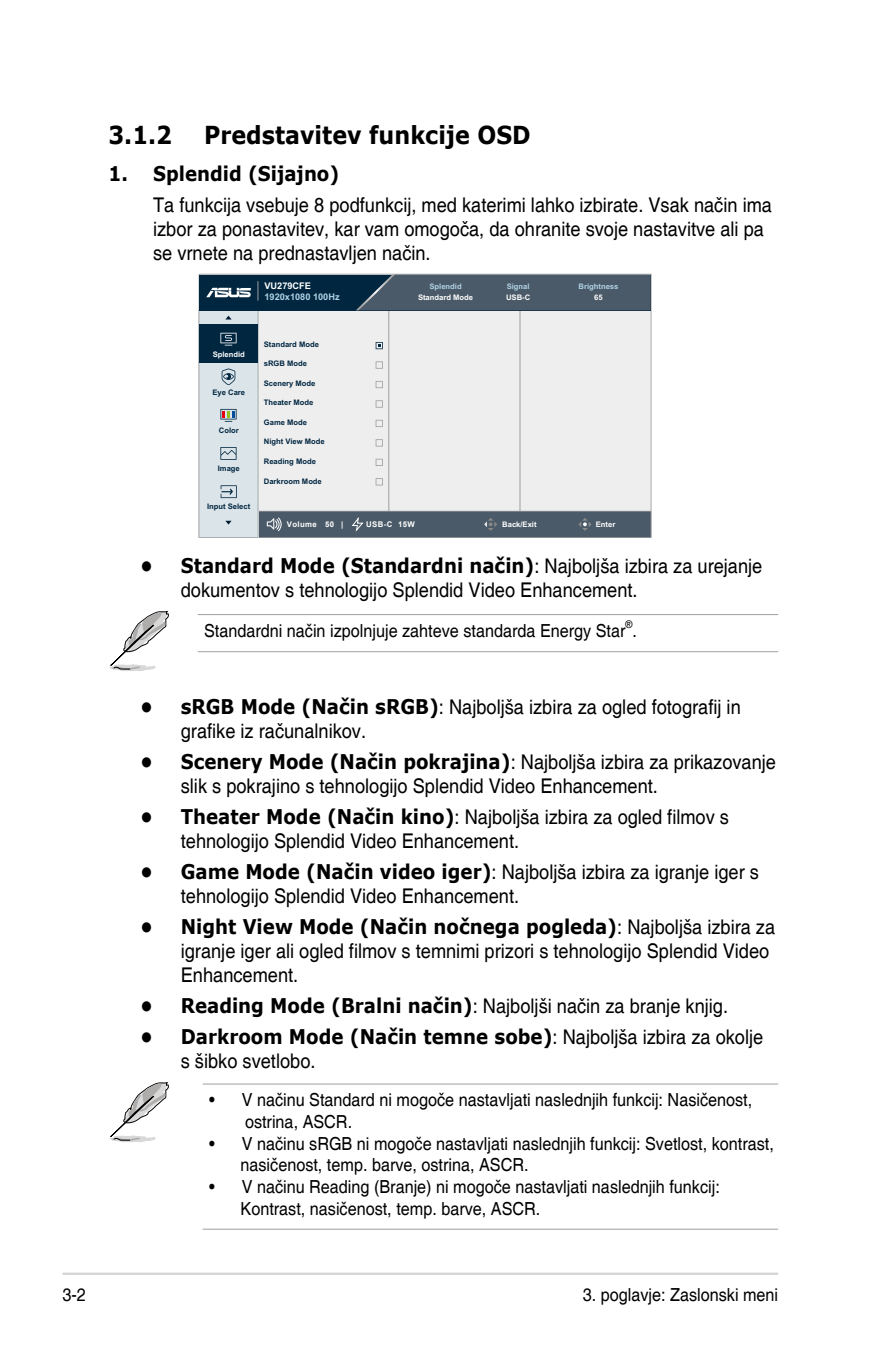
<style>
.page{position:relative;width:893px;height:1346px;background:#fff}
.page>*{position:absolute;margin:0;border:0;box-sizing:border-box;transform-origin:0 0}
.Heading_2{font:700 24.75px "Verdana";color:#000;scale:.9 1}
.List{font:20.25px/24.3px "Helvetica";color:#000;scale:.9 1}
.t1{font:700 20.25px "Verdana";color:#000;scale:.9 1}
.MB_Messages{font:18px/21.6px "Helvetica";color:#000;scale:.9 1}
.MB_Messages-2{font:10.58px "Helvetica";color:#000;scale:.9 1}
.t2{font:700 9.22px "Arial";color:#afd2e5}
.t3{font:700 9.22px "Arial";color:#fff}
.t4{font:700 7.88px "Arial";letter-spacing:.05em;color:#fff}
.t5{font:700 7.65px "Arial";color:#002640}
.t6{font:700 7.65px/10.1px "Arial";color:#fff;text-align:center}
.t7{font:700 7.65px/10.1px "Arial";color:#afd2e5}
.s1{color:#afd2e5}
.s2{color:#fff}
.s3{font-family:"Verdana";font-weight:700}
</style>
<div class="page">
<hr style="left:63px;top:1272px;width:715px;height:3px;background:#d1d3d4">
<hr style="left:198px;top:614px;width:580px;height:1px;background:#a7a9ac">
<hr style="left:198px;top:651px;width:580px;height:1px;background:#a7a9ac">
<svg style="left:199px;top:275px;width:452px;height:263px;background:#bec4ca"></svg>
<svg style="left:109px;top:611px;width:60px;height:60px"></svg>
<hr style="left:203px;top:1083px;width:575px;height:1px;background:#a7a9ac">
<hr style="left:203px;top:1228px;width:575px;height:2px;background:#a7a9ac">
<svg style="left:110px;top:1082px;width:59px;height:61px"></svg>
<p class="Heading_2" style="left:108px;top:118px;width:72px">3.1.2</p>
<p class="Heading_2" style="left:204px;top:118px;width:364px">Predstavitev funkcije OSD</p>
<p class="t1" style="left:108px;top:160px;width:258px">1. Splendid (Sijajno)</p>
<p class="List" style="left:153px;top:193px;width:689px">Ta funkcija vsebuje 8 podfunkcij, med katerimi lahko izbirate. Vsak način ima izbor za ponastavitev, kar vam omogoča, da ohranite svoje nastavitve ali pa se vrnete na prednastavljen način.</p>
<p class="t3" style="left:264px;top:281px;width:48px">VU279CFE</p>
<p class="t2" style="left:264px;top:291px;width:77px">1920x1080 100Hz</p>
<p class="t6" style="left:213px;top:349px;width:34px">Splendid</p>
<p class="t5" style="left:212px;top:388px;width:34px">Eye Care</p>
<p class="t5" style="left:219px;top:426px;width:21px">Color</p>
<p class="t5" style="left:218px;top:464px;width:24px">Image</p>
<p class="t5" style="left:207px;top:502px;width:45px">Input Select</p>
<p class="t5" style="left:264px;top:339px;width:57px">Standard Mode</p>
<p class="t5" style="left:264px;top:359px;width:45px">sRGB Mode</p>
<p class="t5" style="left:264px;top:379px;width:53px">Scenery Mode</p>
<p class="t5" style="left:264px;top:398px;width:51px">Theater Mode</p>
<p class="t5" style="left:264px;top:418px;width:45px">Game Mode</p>
<p class="t5" style="left:264px;top:437px;width:63px">Night View Mode</p>
<p class="t5" style="left:264px;top:457px;width:54px">Reading Mode</p>
<p class="t5" style="left:264px;top:476px;width:60px">Darkroom Mode</p>
<p class="t6" style="left:418px;top:282px;width:57px"><span class="s1">Splendid<br></span>Standard Mode</p>
<p class="t7" style="left:506px;top:282px;width:26px">Signal<br><span class="s2">USB-C</span></p>
<p class="t7" style="left:579px;top:282px;width:41px;text-align:center">Brightness<br><span class="s2">65</span></p>
<p class="t4" style="left:287px;top:519px;width:58px">Volume 50 |</p>
<p class="t4" style="left:366px;top:519px;width:50px">USB-C 15W</p>
<p class="t6" style="left:596px;top:519px;width:21px">Enter</p>
<p class="List" style="left:181px;top:554px;width:648px;text-indent:-40px"><span class="s3">• Standard Mode (Standardni način)</span>: Najboljša izbira za urejanje dokumentov s tehnologijo Splendid Video Enhancement.</p>
<p class="MB_Messages" style="left:204px;top:620px;width:483px">Standardni način izpolnjuje zahteve standarda Energy Star .</p>
<p class="t6" style="left:502px;top:519px;width:36px">Back/Exit</p>
<p class="MB_Messages-2" style="left:626px;top:618px;width:9px">®</p>
<p class="List" style="left:181px;top:695px;width:624px;text-indent:-40px"><span class="s3">• sRGB Mode (Način sRGB)</span>: Najboljša izbira za ogled fotografij in grafike iz računalnikov.</p>
<p class="List" style="left:181px;top:750px;width:663px;text-indent:-40px"><span class="s3">• Scenery Mode (Način pokrajina)</span>: Najboljša izbira za prikazovanje slik s pokrajino s tehnologijo Splendid Video Enhancement.</p>
<p class="List" style="left:181px;top:805px;width:611px;text-indent:-40px"><span class="s3">• Theater Mode (Način kino)</span>: Najboljša izbira za ogled filmov s tehnologijo Splendid Video Enhancement.</p>
<p class="List" style="left:181px;top:860px;width:644px;text-indent:-40px"><span class="s3">• Game Mode (Način video iger)</span>: Najboljša izbira za igranje iger s tehnologijo Splendid Video Enhancement.</p>
<p class="List" style="left:181px;top:915px;width:662px;text-indent:-40px"><span class="s3">• Night View Mode (Način nočnega pogleda)</span>: Najboljša izbira za igranje iger ali ogled filmov s temnimi prizori s tehnologijo Splendid Video<br>Enhancement.</p>
<p class="List" style="left:140px;top:994px;width:655px"><span class="s3">• Reading Mode (Bralni način)</span>: Najboljši način za branje knjig.</p>
<p class="List" style="left:181px;top:1025px;width:649px;text-indent:-40px"><span class="s3">• Darkroom Mode (Način temne sobe)</span>: Najboljša izbira za okolje s šibko svetlobo.</p>
<p class="MB_Messages" style="left:245px;top:1090px;width:565px;text-indent:-36px">• V načinu Standard ni mogoče nastavljati naslednjih funkcij: Nasičenost, ostrina, ASCR.</p>
<p class="MB_Messages" style="left:241px;top:1133px;width:594px;text-indent:-32px">• V načinu sRGB ni mogoče nastavljati naslednjih funkcij: Svetlost, kontrast, nasičenost, temp. barve, ostrina, ASCR.</p>
<p class="MB_Messages" style="left:241px;top:1176px;width:534px;text-indent:-32px">• V načinu Reading (Branje) ni mogoče nastavljati naslednjih funkcij:<br>Kontrast, nasičenost, temp. barve, ASCR.</p>
<p class="MB_Messages" style="left:63px;top:1284px;width:28px">3-2</p>
<p class="MB_Messages" style="left:583px;top:1284px;width:219px">3. poglavje: Zaslonski meni</p>
</div>
